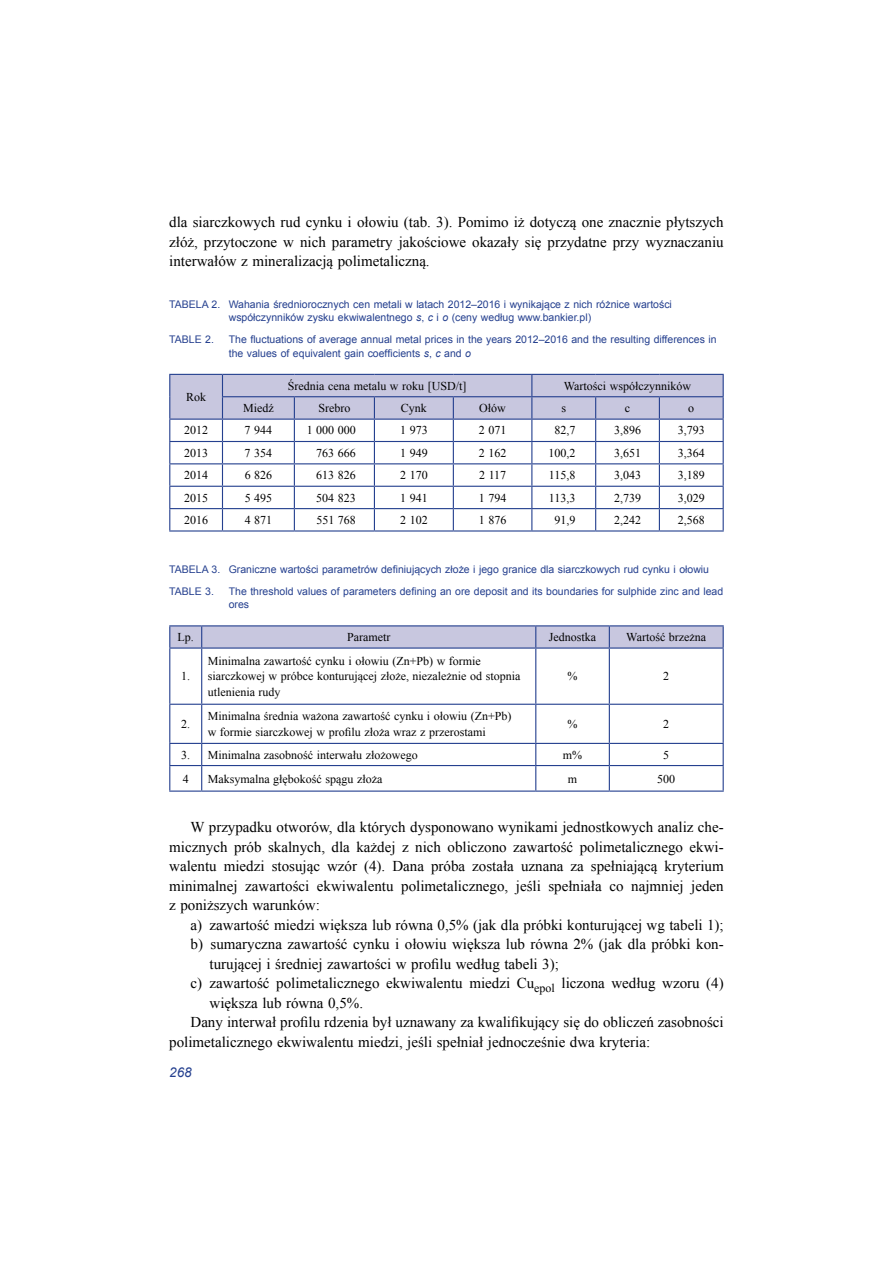
<style>
.page{position:relative;width:893px;height:1263px;background:#fff}
.page>*{position:absolute;margin:0;border:0;box-sizing:border-box;transform-origin:0 0}
.t1{font:15px/19.5px "Times New Roman";color:#000;text-align:justify}
.t2{font:italic 13.5px "Arial";color:#25408f}
.t3{font:12px/15.6px "Times New Roman";color:#000}
.t4{font:10.5px/13.5px "Arial";color:#25408f}
.s1{font-style:italic}
</style>
<div class="page">
<hr style="left:169px;top:530px;width:53px;height:1px;background:#25408f">
<hr style="left:222px;top:530px;width:72px;height:1px;background:#25408f">
<hr style="left:294px;top:530px;width:80px;height:1px;background:#25408f">
<hr style="left:374px;top:530px;width:79px;height:1px;background:#25408f">
<hr style="left:453px;top:530px;width:79px;height:1px;background:#25408f">
<hr style="left:532px;top:530px;width:64px;height:1px;background:#25408f">
<hr style="left:596px;top:530px;width:63px;height:1px;background:#25408f">
<hr style="left:659px;top:530px;width:65px;height:1px;background:#25408f">
<svg style="left:169px;top:374px;width:555px;height:156px"></svg>
<hr style="left:169px;top:625px;width:33px;height:1px;background:#25408f">
<hr style="left:202px;top:625px;width:334px;height:1px;background:#25408f">
<hr style="left:536px;top:625px;width:73px;height:1px;background:#25408f">
<hr style="left:609px;top:625px;width:115px;height:1px;background:#25408f">
<div style="left:169px;top:626px;width:555px;height:21px;background:#c8c7df"></div>
<hr style="left:169px;top:647px;width:33px;height:2px;background:#25408f">
<hr style="left:169px;top:649px;width:1px;height:55px;background:#25408f">
<hr style="left:202px;top:647px;width:334px;height:2px;background:#25408f">
<hr style="left:201px;top:649px;width:1px;height:55px;background:#25408f">
<hr style="left:536px;top:647px;width:73px;height:2px;background:#25408f">
<hr style="left:535px;top:649px;width:1px;height:55px;background:#25408f">
<hr style="left:609px;top:647px;width:115px;height:2px;background:#25408f">
<hr style="left:609px;top:649px;width:1px;height:55px;background:#25408f">
<hr style="left:723px;top:649px;width:1px;height:55px;background:#25408f">
<hr style="left:169px;top:704px;width:33px;height:1px;background:#25408f">
<hr style="left:169px;top:705px;width:1px;height:38px;background:#25408f">
<hr style="left:202px;top:704px;width:334px;height:1px;background:#25408f">
<hr style="left:201px;top:705px;width:1px;height:38px;background:#25408f">
<hr style="left:536px;top:704px;width:73px;height:1px;background:#25408f">
<hr style="left:535px;top:705px;width:1px;height:38px;background:#25408f">
<hr style="left:609px;top:704px;width:115px;height:1px;background:#25408f">
<hr style="left:609px;top:705px;width:1px;height:38px;background:#25408f">
<hr style="left:723px;top:705px;width:1px;height:38px;background:#25408f">
<hr style="left:169px;top:743px;width:33px;height:1px;background:#25408f">
<hr style="left:202px;top:743px;width:334px;height:1px;background:#25408f">
<hr style="left:536px;top:743px;width:73px;height:1px;background:#25408f">
<hr style="left:609px;top:743px;width:115px;height:1px;background:#25408f">
<hr style="left:169px;top:765px;width:33px;height:1px;background:#25408f">
<svg style="left:169px;top:744px;width:1px;height:46px"></svg>
<hr style="left:202px;top:765px;width:334px;height:1px;background:#25408f">
<svg style="left:201px;top:744px;width:1px;height:46px"></svg>
<hr style="left:536px;top:765px;width:73px;height:1px;background:#25408f">
<svg style="left:535px;top:744px;width:1px;height:46px"></svg>
<hr style="left:609px;top:765px;width:115px;height:1px;background:#25408f">
<svg style="left:609px;top:744px;width:1px;height:46px"></svg>
<svg style="left:723px;top:744px;width:1px;height:46px"></svg>
<hr style="left:169px;top:790px;width:33px;height:2px;background:#25408f">
<hr style="left:202px;top:790px;width:334px;height:2px;background:#25408f">
<hr style="left:536px;top:790px;width:73px;height:2px;background:#25408f">
<hr style="left:609px;top:790px;width:115px;height:2px;background:#25408f">
<p class="t1" style="left:169px;top:212px;width:556px">dla siarczkowych rud cynku i ołowiu (tab. 3). Pomimo iż dotyczą one znacznie płytszych złóż, przytoczone w nich parametry jakościowe okazały się przydatne przy wyznaczaniu interwałów z mineralizacją polimetaliczną.</p>
<p class="t4" style="left:229px;top:297px;width:445px;text-indent:-60px">Tab ela 2. Wahania średniorocznych cen metali w latach 2012–2016 i wynikające z nich różnice wartości współczynników zysku ekwiwalentnego <span class="s1">s</span>, <span class="s1">c</span> i <span class="s1">o</span> (ceny według www.bankier.pl)</p>
<p class="t4" style="left:169px;top:333px;width:46px">TABLE 2.</p>
<p class="t4" style="left:229px;top:333px;width:489px">The fluctuations of average annual metal prices in the years 2012–2016 and the resulting differences in the values of equivalent gain coefficients <span class="s1">s</span>, <span class="s1">c</span> and <span class="s1">o</span></p>
<p class="t3" style="left:186px;top:389px;width:22px">Rok</p>
<p class="t3" style="left:288px;top:378px;width:180px">Średnia cena metalu w roku [USD/t]</p>
<p class="t3" style="left:564px;top:378px;width:129px">Wartości współczynników</p>
<p class="t3" style="left:243px;top:400px;width:32px">Miedź</p>
<p class="t3" style="left:318px;top:400px;width:33px">Srebro</p>
<p class="t3" style="left:401px;top:400px;width:28px">Cynk</p>
<p class="t3" style="left:479px;top:400px;width:28px">Ołów</p>
<p class="t3" style="left:561px;top:400px;width:6px">s</p>
<p class="t3" style="left:625px;top:400px;width:7px">c</p>
<p class="t3" style="left:688px;top:400px;width:7px">o</p>
<p class="t3" style="left:184px;top:422px;width:25px">2012</p>
<p class="t3" style="left:245px;top:422px;width:29px">7 944</p>
<p class="t3" style="left:307px;top:422px;width:51px">1 000 000</p>
<p class="t3" style="left:400px;top:422px;width:29px">1 973</p>
<p class="t3" style="left:479px;top:422px;width:29px">2 071</p>
<p class="t3" style="left:554px;top:422px;width:22px">82,7</p>
<p class="t3" style="left:614px;top:422px;width:28px">3,896</p>
<p class="t3" style="left:678px;top:422px;width:28px">3,793</p>
<p class="t3" style="left:184px;top:445px;width:25px">2013</p>
<p class="t3" style="left:245px;top:445px;width:29px">7 354</p>
<p class="t3" style="left:316px;top:445px;width:41px">763 666</p>
<p class="t3" style="left:400px;top:445px;width:29px">1 949</p>
<p class="t3" style="left:479px;top:445px;width:29px">2 162</p>
<p class="t3" style="left:548px;top:445px;width:28px">100,2</p>
<p class="t3" style="left:614px;top:445px;width:28px">3,651</p>
<p class="t3" style="left:678px;top:445px;width:28px">3,364</p>
<p class="t3" style="left:184px;top:467px;width:25px">2014</p>
<p class="t3" style="left:245px;top:467px;width:29px">6 826</p>
<p class="t3" style="left:316px;top:467px;width:41px">613 826</p>
<p class="t3" style="left:400px;top:467px;width:29px">2 170</p>
<p class="t3" style="left:479px;top:467px;width:29px">2 117</p>
<p class="t3" style="left:549px;top:467px;width:28px">115,8</p>
<p class="t3" style="left:614px;top:467px;width:28px">3,043</p>
<p class="t3" style="left:678px;top:467px;width:28px">3,189</p>
<p class="t3" style="left:184px;top:490px;width:25px">2015</p>
<p class="t3" style="left:245px;top:490px;width:29px">5 495</p>
<p class="t3" style="left:316px;top:490px;width:41px">504 823</p>
<p class="t3" style="left:400px;top:490px;width:29px">1 941</p>
<p class="t3" style="left:479px;top:490px;width:29px">1 794</p>
<p class="t3" style="left:549px;top:490px;width:28px">113,3</p>
<p class="t3" style="left:614px;top:490px;width:28px">2,739</p>
<p class="t3" style="left:678px;top:490px;width:28px">3,029</p>
<p class="t3" style="left:184px;top:512px;width:25px">2016</p>
<p class="t3" style="left:245px;top:512px;width:29px">4 871</p>
<p class="t3" style="left:316px;top:512px;width:41px">551 768</p>
<p class="t3" style="left:400px;top:512px;width:29px">2 102</p>
<p class="t3" style="left:479px;top:512px;width:29px">1 876</p>
<p class="t3" style="left:554px;top:512px;width:22px">91,9</p>
<p class="t3" style="left:614px;top:512px;width:28px">2,242</p>
<p class="t3" style="left:678px;top:512px;width:28px">2,568</p>
<p class="t4" style="left:169px;top:562px;width:14px">TabEL</p>
<p class="t4" style="left:169px;top:558px;width:541px;line-height:22px;text-indent:32px">A 3. Graniczne wartości parametrów definiujących złoże i jego granice dla siarczkowych rud cynku i ołowiu<br>TABLE 3.</p>
<p class="t4" style="left:229px;top:584px;width:496px">The threshold values of parameters defining an ore deposit and its boundaries for sulphide zinc and lead ores</p>
<p class="t3" style="left:178px;top:629px;width:18px">Lp.</p>
<p class="t3" style="left:347px;top:629px;width:45px">Parametr</p>
<p class="t3" style="left:549px;top:629px;width:49px">Jednostka</p>
<p class="t3" style="left:626px;top:629px;width:81px">Wartość brzeżna</p>
<p class="t3" style="left:181px;top:668px;width:10px">1.</p>
<p class="t3" style="left:208px;top:653px;width:314px">Minimalna zawartość cynku i ołowiu (Zn+Pb) w formie siarczkowej w próbce konturującej złoże, niezależnie od stopnia utlenienia rudy</p>
<p class="t3" style="left:568px;top:668px;width:11px">%</p>
<p class="t3" style="left:663px;top:668px;width:7px">2</p>
<p class="t3" style="left:181px;top:716px;width:10px">2.</p>
<p class="t3" style="left:208px;top:708px;width:305px">Minimalna średnia ważona zawartość cynku i ołowiu (Zn+Pb) w formie siarczkowej w profilu złoża wraz z przerostami</p>
<p class="t3" style="left:568px;top:716px;width:11px">%</p>
<p class="t3" style="left:663px;top:716px;width:7px">2</p>
<p class="t3" style="left:181px;top:747px;width:238px">3. Minimalna zasobność interwału złożowego</p>
<p class="t3" style="left:563px;top:747px;width:21px">m%</p>
<p class="t3" style="left:663px;top:747px;width:7px">5</p>
<p class="t3" style="left:183px;top:770px;width:7px">4</p>
<p class="t3" style="left:208px;top:770px;width:176px">Maksymalna głębokość spągu złoża</p>
<p class="t3" style="left:568px;top:770px;width:11px">m</p>
<p class="t3" style="left:657px;top:770px;width:19px">500</p>
<p class="t1" style="left:169px;top:817px;width:556px;text-indent:21px">W przypadku otworów, dla których dysponowano wynikami jednostkowych analiz che&shy;micznych prób skalnych, dla każdej z nich obliczono zawartość polimetalicznego ekwi&shy;walentu miedzi stosując wzór (4). Dana próba została uznana za spełniającą kryterium minimalnej zawartości ekwiwalentu polimetalicznego, jeśli spełniała co najmniej jeden z poniższych warunków:</p>
<p class="t1" style="left:190px;top:915px;width:535px">a) zawartość miedzi większa lub równa 0,5% (jak dla próbki konturującej wg tabeli 1);</p>
<p class="t1" style="left:190px;top:934px;width:535px">b) sumaryczna zawartość cynku i ołowiu większa lub równa 2% (jak dla próbki kon-</p>
<p class="t1" style="left:210px;top:954px;width:351px">turującej i średniej zawartości w profilu według tabeli 3);</p>
<p class="t1" style="left:190px;top:973px;width:535px">c) zawartość polimetalicznego ekwiwalentu miedzi Cu<sub>epol</sub> liczona według wzoru (4)</p>
<p class="t1" style="left:210px;top:993px;width:155px">większa lub równa 0,5%.</p>
<p class="t1" style="left:190px;top:1012px;width:535px">Dany interwał profilu rdzenia był uznawany za kwalifikujący się do obliczeń zasobności</p>
<p class="t1" style="left:169px;top:1032px;width:482px">polimetalicznego ekwiwalentu miedzi, jeśli spełniał jednocześnie dwa kryteria:</p>
<p class="t2" style="left:169px;top:1064px;width:24px">268</p>
</div>
